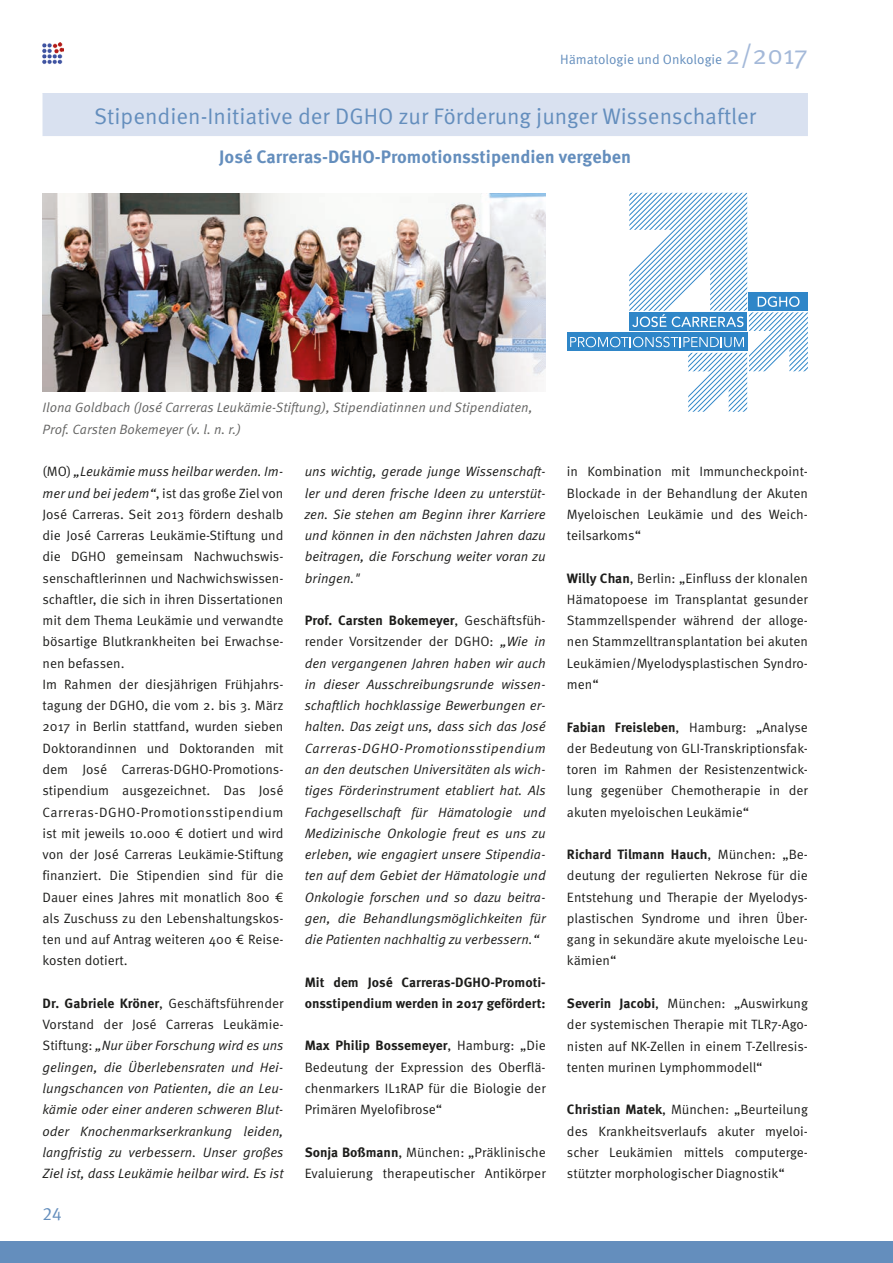
<style>
.page{position:relative;width:893px;height:1263px;background:#fff}
.page>*{position:absolute;margin:0;border:0;box-sizing:border-box;transform-origin:0 0}
.t1{font:22.5px "Meta Pro";color:#648ebd}
.t2{font:700 18px "Meta Pro";color:#648ebd}
.t3{font:18px "Meta Pro";color:#648ebd}
.t4{font:13.5px/21.3px "Meta Pro";color:#1d1d1b;text-align:justify}
.t5{font:italic 13.5px/21.3px "Meta Pro";color:#1d1d1b;text-align:justify}
.t6{font:italic 13.5px/21.3px "Meta Pro";color:#646463}
.t7{font:700 13.5px/21.3px "Meta Pro";color:#1d1d1b}
.t8{font:13.5px "Meta Pro";color:#648ebd}
.s1{font-size:27px;color:#a4b9d9}
.s2{font-style:italic}
.s3{font-weight:700;font-style:normal}
.s4{font-style:normal}
.s5{font-weight:700}
</style>
<div class="page">
<div style="left:0;top:1242px;width:893px;height:21px;background:#648ebd"></div>
<img style="left:42px;top:43px;width:22px;height:21px">
<hr style="left:43px;top:93px;width:765px;height:1px;background:#d9e1f0">
<div style="left:43px;top:94px;width:765px;height:42px;background:#d9e1f0"></div>
<svg style="left:570px;top:193px;width:238px;height:219px"></svg>
<img style="left:43px;top:193px;width:503px;height:198px">
<p class="t8" style="left:560px;top:51px;width:249px">Hämatologie und Onkologie <span class="s1">2/2017</span></p>
<h1 class="t1" style="left:94px;top:102px;width:663px">Stipendien-Initiative der DGHO zur Förderung junger Wissenschaftler</h1>
<h2 class="t2" style="left:219px;top:145px;width:413px">José Carreras-DGHO-Promotionsstipendien vergeben</h2>
<p class="t6" style="left:43px;top:398px;width:492px">Ilona Goldbach (José Carreras Leukämie-Stiftung), Stipendiatinnen und Stipendiaten,<br>Prof. Carsten Bokemeyer (v. l. n. r.)</p>
<p class="t4" style="left:43px;top:461px;width:243px;text-align:left">(MO) <span class="s2">„Leukämie muss heilbar werden. Im&shy;mer und bei jedem“</span>, ist das große Ziel von José Carreras. Seit 2013 fördern deshalb die José Carreras Leukämie-Stiftung und die DGHO gemeinsam Nachwuchswis&shy;senschaftlerinnen und Nachwichswissen&shy;schaftler, die sich in ihren Dissertationen mit dem Thema Leukämie und verwandte bösartige Blutkrankheiten bei Erwachse&shy;nen befassen.<br>Im Rahmen der diesjährigen Frühjahrs&shy;tagung der DGHO, die vom 2. bis 3. März 2017 in Berlin stattfand, wurden sieben Doktorandinnen und Doktoranden mit dem José</p>
<p class="t5" style="left:305px;top:462px;width:242px">uns wichtig, gerade junge Wissenschaft&shy;ler und deren frische Ideen zu unterstüt&shy;zen. Sie stehen am Beginn ihrer Karriere und können in den nächsten Jahren dazu beitragen, die Forschung weiter voran zu bringen."</p>
<p class="t5" style="left:305px;top:610px;width:243px"><span class="s3">Prof. Carsten Bokemeyer</span><span class="s4">, Geschäftsfüh&shy;render Vorsitzender der DGHO:</span> „Wie in den vergangenen Jahren haben wir auch in dieser Ausschreibungsrunde wissen&shy;schaftlich hochklassige Bewerbungen er&shy;halten. Das zeigt uns, dass sich das José Carreras-DGHO-Promotionsstipendium an den deutschen Universitäten als wich&shy;tiges Förderinstrument etabliert hat. Als Fachgesellschaft für Hämatologie und Medizinische Onkologie freut es uns zu erleben, wie engagiert unsere Stipendia&shy;ten auf dem Gebiet der Hämatologie und Onkologie forschen und so dazu beitra&shy;gen, die Behandlungsmöglichkeiten für die Patienten nachhaltig zu verbessern.“</p>
<p class="t7" style="left:305px;top:971px;width:242px">Mit dem José Carreras-DGHO-Promoti&shy;onsstipendium werden in 2017 gefördert:</p>
<p class="t4" style="left:305px;top:1035px;width:242px"><span class="s5">Max Philip Bossemeyer</span>, Hamburg: „Die Bedeutung der Expression des Oberflä&shy;chenmarkers IL1RAP für die Biologie der Primären Myelofibrose“</p>
<p class="t4" style="left:305px;top:1141px;width:242px"><span class="s5">Sonja Boßmann</span>, München: „Präklinische<br>Evaluierung therapeutischer Antikörper</p>
<p class="t4" style="left:43px;top:759px;width:242px;text-indent:79px">Carreras-DGHO-Promotions&shy;stipendium ausgezeichnet. Das José Carreras-DGHO-Promotionsstipendium ist mit jeweils 10.000 € dotiert und wird von der José Carreras Leukämie-Stiftung finanziert. Die Stipendien sind für die Dauer eines Jahres mit monatlich 800 € als Zuschuss zu den Lebenshaltungskos&shy;ten und auf Antrag weiteren 400 € Reise&shy;kosten dotiert.</p>
<p class="t5" style="left:43px;top:993px;width:243px"><span class="s3">Dr. Gabriele Kröner</span><span class="s4">, Geschäftsführender Vorstand der José Carreras Leukämie-Stiftung:</span> „Nur über Forschung wird es uns gelingen, die Überlebensraten und Hei&shy;lungschancen von Patienten, die an Leu&shy;kämie oder einer anderen schweren Blut&shy;oder Knochenmarkserkrankung leiden, langfristig zu verbessern. Unser großes Ziel ist, dass Leukämie heilbar wird. Es ist</p>
<h2 class="t3" style="left:43px;top:1203px;width:21px">24</h2>
<p class="t4" style="left:567px;top:461px;width:242px">in Kombination mit Immuncheckpoint-Blockade in der Behandlung der Akuten Myeloischen Leukämie und des Weich&shy;teilsarkoms“</p>
<p class="t4" style="left:567px;top:567px;width:242px"><span class="s5">Willy Chan</span>, Berlin: „Einfluss der klonalen Hämatopoese im Transplantat gesunder Stammzellspender während der alloge&shy;nen Stammzelltransplantation bei akuten Leukämien/Myelodysplastischen Syndro&shy;men“</p>
<p class="t4" style="left:567px;top:716px;width:242px"><span class="s5">Fabian Freisleben</span>, Hamburg: „Analyse der Bedeutung von GLI-Transkriptionsfak&shy;toren im Rahmen der Resistenzentwick&shy;lung gegenüber Chemotherapie in der akuten myeloischen Leukämie“</p>
<p class="t4" style="left:567px;top:844px;width:242px"><span class="s5">Richard Tilmann Hauch</span>, München: „Be&shy;deutung der regulierten Nekrose für die Entstehung und Therapie der Myelodys&shy;plastischen Syndrome und ihren Über&shy;gang in sekundäre akute myeloische Leu&shy;kämien“</p>
<p class="t4" style="left:567px;top:993px;width:242px"><span class="s5">Severin Jacobi</span>, München: „Auswirkung der systemischen Therapie mit TLR7-Ago&shy;nisten auf NK-Zellen in einem T-Zellresis&shy;tenten murinen Lymphommodell“</p>
<p class="t4" style="left:567px;top:1099px;width:242px"><span class="s5">Christian Matek</span>, München: „Beurteilung des Krankheitsverlaufs akuter myeloi&shy;scher Leukämien mittels computerge&shy;stützter morphologischer Diagnostik“</p>
</div>
